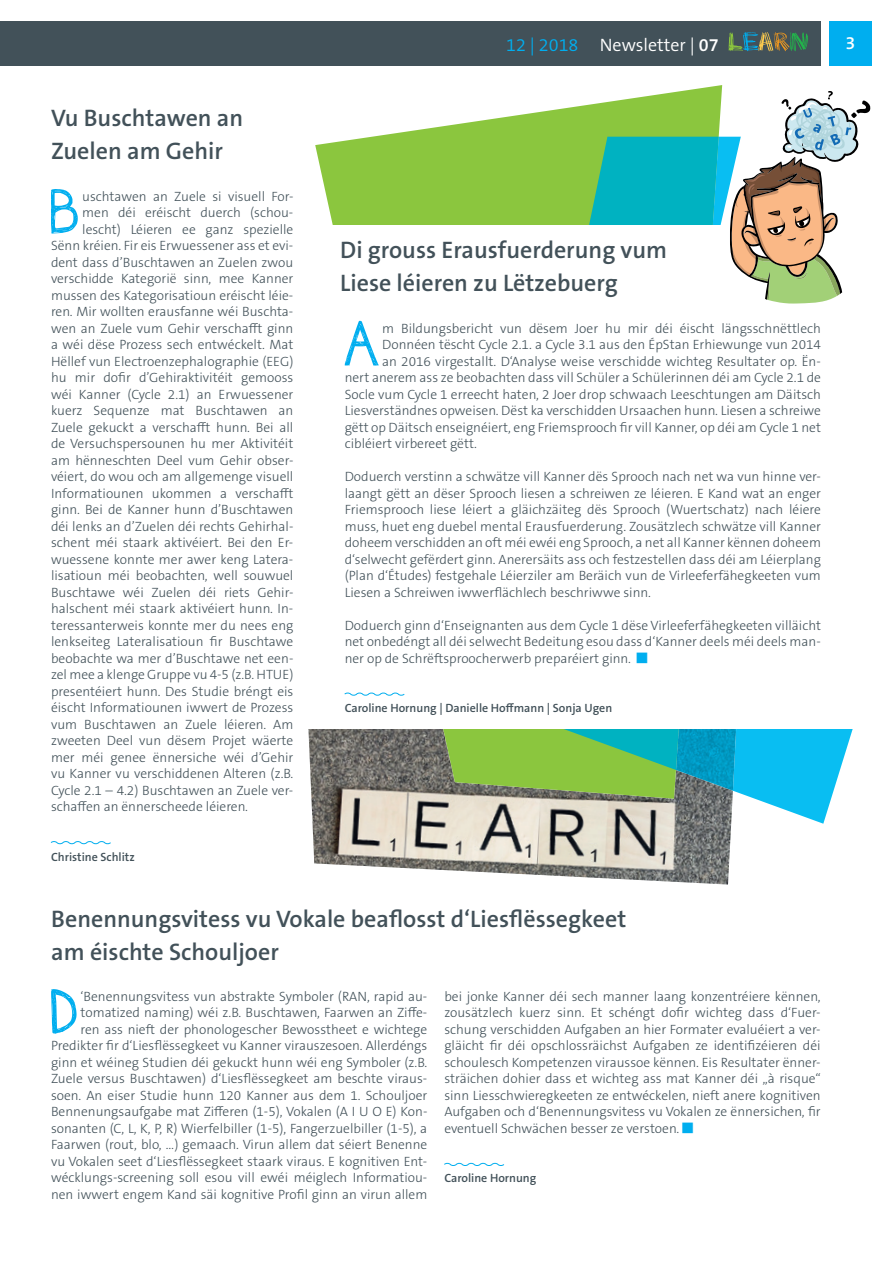
<style>
.page{position:relative;width:893px;height:1263px;background:#fff}
.page>*{position:absolute;margin:0;border:0;box-sizing:border-box;transform-origin:0 0}
.t1{font:51px "Janda Safeand Sound";color:#00aeef}
.t2{font:600 24px/33px "The Sans B W6";color:#425159}
.t3{font:300 18px "The Sans B W4";color:#fff}
.t4{font:600 18px "The Sans B W6";color:#fff}
.t5{font:300 13.5px/16.5px "The Sans B W3";color:#425159;text-align:justify}
.t6{font:600 12px "The Sans B W6";color:#425159}
.s1{color:#00aeef}
.s2{font-family:"The Sans B W6";font-weight:600}
</style>
<div class="page">
<div style="left:0;top:21px;width:821px;height:45px;background:#425159"></div>
<svg style="left:728px;top:32px;width:80px;height:19px"></svg>
<div style="left:829px;top:21px;width:43px;height:45px;background:#00aeef"></div>
<img style="left:308px;top:729px;width:424px;height:155px">
<svg style="left:315px;top:88px;width:387px;height:711px;fill:#8bc63e"></svg>
<svg style="left:680px;top:729px;width:173px;height:95px;fill:#09bef2"></svg>
<img style="left:676px;top:729px;width:62px;height:62px">
<svg style="left:490px;top:137px;width:229px;height:633px;background:#49bb7b"></svg>
<svg style="left:444px;top:1162px;width:61px;height:4px"></svg>
<div style="left:307px;top:225px;width:586px;height:504px;background:#fff"></div>
<svg style="left:344px;top:692px;width:61px;height:4px"></svg>
<svg style="left:50px;top:841px;width:61px;height:4px"></svg>
<svg style="left:702px;top:85px;width:169px;height:219px"></svg>
<h2 class="t2" style="left:51px;top:102px;width:194px">Vu Buschtawen an<br>Zuelen am Gehir</h2>
<h1 class="t1" style="left:49px;top:176px;width:33px">B</h1>
<p class="t5" style="left:82px;top:188px;width:213px">uschtawen an Zuele si visuell For-</p>
<p class="t5" style="left:82px;top:204px;width:213px">men déi eréischt duerch (schou-</p>
<p class="t5" style="left:82px;top:221px;width:213px">lescht) Léieren ee ganz spezielle</p>
<p class="t5" style="left:51px;top:237px;width:244px">Sënn kréien. Fir eis Erwuessener ass et evi-</p>
<p class="t5" style="left:51px;top:254px;width:244px">dent dass d’Buschtawen an Zuelen zwou</p>
<p class="t5" style="left:51px;top:270px;width:244px">verschidde Kategorië sinn, mee Kanner</p>
<p class="t5" style="left:51px;top:287px;width:244px">mussen des Kategorisatioun eréischt léie-</p>
<p class="t5" style="left:51px;top:303px;width:244px">ren. Mir wollten erausfanne wéi Buschta-</p>
<p class="t5" style="left:51px;top:320px;width:244px">wen an Zuele vum Gehir verschafft ginn</p>
<p class="t5" style="left:51px;top:336px;width:244px">a wéi dëse Prozess sech entwéckelt. Mat</p>
<p class="t5" style="left:51px;top:353px;width:244px">Hëllef vun Electroenzephalographie (EEG)</p>
<p class="t5" style="left:51px;top:369px;width:244px">hu mir dofir d’Gehiraktivitéit gemooss</p>
<p class="t5" style="left:51px;top:386px;width:244px">wéi Kanner (Cycle 2.1) an Erwuessener</p>
<p class="t5" style="left:51px;top:402px;width:244px">kuerz Sequenze mat Buschtawen an</p>
<p class="t5" style="left:51px;top:419px;width:244px">Zuele gekuckt a verschafft hunn. Bei all</p>
<p class="t5" style="left:51px;top:435px;width:244px">de Versuchspersounen hu mer Aktivitéit</p>
<p class="t5" style="left:51px;top:452px;width:244px">am hënneschten Deel vum Gehir obser-</p>
<p class="t5" style="left:51px;top:468px;width:244px">véiert, do wou och am allgemenge visuell</p>
<p class="t5" style="left:51px;top:485px;width:244px">Informatiounen ukommen a verschafft</p>
<p class="t5" style="left:51px;top:501px;width:244px">ginn. Bei de Kanner hunn d’Buschtawen</p>
<p class="t5" style="left:51px;top:518px;width:244px">déi lenks an d’Zuelen déi rechts Gehirhal-</p>
<p class="t5" style="left:51px;top:534px;width:244px">schent méi staark aktivéiert. Bei den Er-</p>
<p class="t5" style="left:51px;top:551px;width:244px">wuessene konnte mer awer keng Latera-</p>
<p class="t5" style="left:51px;top:567px;width:244px">lisatioun méi beobachten, well souwuel</p>
<p class="t5" style="left:51px;top:584px;width:244px">Buschtawe wéi Zuelen déi riets Gehir-</p>
<p class="t5" style="left:51px;top:600px;width:244px">halschent méi staark aktivéiert hunn. In-</p>
<p class="t5" style="left:51px;top:617px;width:244px">teressanterweis konnte mer du nees eng</p>
<p class="t5" style="left:51px;top:633px;width:244px">lenkseiteg Lateralisatioun fir Buschtawe</p>
<p class="t5" style="left:51px;top:650px;width:244px">beobachte wa mer d’Buschtawe net een-</p>
<p class="t5" style="left:51px;top:666px;width:244px">zel mee a klenge Gruppe vu 4-5 (z.B. HTUE)</p>
<p class="t5" style="left:51px;top:683px;width:244px">presentéiert hunn. Des Studie bréngt eis</p>
<p class="t5" style="left:51px;top:699px;width:244px">éischt Informatiounen iwwert de Prozess</p>
<p class="t5" style="left:51px;top:716px;width:244px">vum Buschtawen an Zuele léieren. Am</p>
<p class="t5" style="left:51px;top:732px;width:244px">zweeten Deel vun dësem Projet wäerte</p>
<p class="t5" style="left:51px;top:749px;width:244px">mer méi genee ënnersiche wéi d’Gehir</p>
<p class="t5" style="left:51px;top:765px;width:244px">vu Kanner vu verschiddenen Alteren (z.B.</p>
<p class="t5" style="left:51px;top:782px;width:244px">Cycle 2.1 – 4.2) Buschtawen an Zuele ver-</p>
<p class="t5" style="left:51px;top:798px;width:199px">schaffen an ënnerscheede léieren.</p>
<p class="t6" style="left:51px;top:849px;width:85px">Christine Schlitz</p>
<h3 class="t3" style="left:506px;top:33px;width:214px"><span class="s1">12 | 2018</span> Newsletter | <span class="s2">07</span></h3>
<h3 class="t4" style="left:845px;top:31px;width:11px">3</h3>
<h2 class="t2" style="left:340px;top:234px;width:328px">Di grouss Erausfuerderung vum<br>Liese léieren zu Lëtzebuerg</h2>
<h1 class="t1" style="left:343px;top:308px;width:38px">A</h1>
<p class="t5" style="left:382px;top:320px;width:440px">m Bildungsbericht vun dësem Joer hu mir déi éischt längsschnëttlech</p>
<p class="t5" style="left:382px;top:336px;width:440px">Donnéen tëscht Cycle 2.1. a Cycle 3.1 aus den ÉpStan Erhiewunge vun 2014</p>
<p class="t5" style="left:382px;top:353px;width:440px">an 2016 virgestallt. D‘Analyse weise verschidde wichteg Resultater op. Ën-</p>
<p class="t5" style="left:345px;top:369px;width:478px">nert anerem ass ze beobachten dass vill Schüler a Schülerinnen déi am Cycle 2.1 de</p>
<p class="t5" style="left:345px;top:386px;width:478px">Socle vum Cycle 1 erreecht haten, 2 Joer drop schwaach Leeschtungen am Däitsch</p>
<p class="t5" style="left:345px;top:402px;width:478px">Liesverständnes opweisen. Dëst ka verschidden Ursaachen hunn. Liesen a schreiwe</p>
<p class="t5" style="left:345px;top:419px;width:478px">gëtt op Däitsch enseignéiert, eng Friemsprooch fir vill Kanner, op déi am Cycle 1 net</p>
<p class="t5" style="left:345px;top:435px;width:134px">cibléiert virbereet gëtt.</p>
<p class="t5" style="left:345px;top:468px;width:478px">Doduerch verstinn a schwätze vill Kanner dës Sprooch nach net wa vun hinne ver&shy;laangt gëtt an dëser Sprooch liesen a schreiwen ze léieren. E Kand wat an enger Friemsprooch liese léiert a gläichzäiteg dës Sprooch (Wuertschatz) nach léiere muss, huet eng duebel mental Erausfuerderung. Zousätzlech schwätze vill Kanner doheem verschidden an oft méi ewéi eng Sprooch, a net all Kanner kënnen doheem d‘selwecht gefërdert ginn. Anerersäits ass och festzestellen dass déi am Léierplang (Plan d‘Études) festgehale Léierziler am Beräich vun de Virleeferfähegkeeten vum Liesen a Schreiwen iwwerflächlech beschriwwe sinn.</p>
<p class="t5" style="left:345px;top:617px;width:478px">Doduerch ginn d‘Enseignanten aus dem Cycle 1 dëse Virleeferfähegkeeten villäicht net onbedéngt all déi selwecht Bedeitung esou dass d‘Kanner deels méi deels man&shy;ner op de Schrëftsproocherwerb preparéiert ginn.</p>
<p class="t6" style="left:345px;top:700px;width:269px">Caroline Hornung | Danielle Hoffmann | Sonja Ugen</p>
<h2 class="t2" style="left:51px;top:902px;width:576px">Benennungsvitess vu Vokale beaflosst d‘Liesflëssegkeet am éischte Schouljoer</h2>
<h1 class="t1" style="left:49px;top:976px;width:30px">D</h1>
<p class="t5" style="left:51px;top:988px;width:378px;text-align:right">‘Benennungsvitess vun abstrakte Symboler (RAN, rapid au&shy;tomatized naming) wéi z.B. Buschtawen, Faarwen an Ziffe-<br>ren ass nieft der phonologescher Bewosstheet e wichtege Predikter fir d‘Liesflëssegkeet vu Kanner virauszesoen. Allerdéngs ginn et wéineg Studien déi gekuckt hunn wéi eng Symboler (z.B.<br>Zuele versus Buschtawen) d‘Liesflëssegkeet am beschte viraus&shy;soen. An eiser Studie hunn 120 Kanner aus dem 1. Schouljoer Bennenungsaufgabe mat Zifferen (1-5), Vokalen (A I U O E) Kon&shy;sonanten (C, L, K, P, R) Wierfelbiller (1-5), Fangerzuelbiller (1-5), a Faarwen (rout, blo, ...) gemaach. Virun allem dat séiert Benenne vu Vokalen seet d‘Liesflëssegkeet staark viraus. E kognitiven Ent&shy;wécklungs-screening soll esou vill ewéi méiglech Informatiou&shy;nen iwwert engem Kand säi kognitive Profil ginn an virun allem</p>
<p class="t5" style="left:444px;top:988px;width:378px">bei jonke Kanner déi sech manner laang konzentréiere kënnen, zousätzlech kuerz sinn. Et schéngt dofir wichteg dass d‘Fuer&shy;schung verschidden Aufgaben an hier Formater evaluéiert a ver&shy;gläicht fir déi opschlossräichst Aufgaben ze identifizéieren déi schoulesch Kompetenzen viraussoe kënnen. Eis Resultater ënner&shy;sträichen dohier dass et wichteg ass mat Kanner déi „à risque“ sinn Liesschwieregkeeten ze entwéckelen, nieft anere kognitiven Aufgaben och d‘Benennungsvitess vu Vokalen ze ënnersichen, fir eventuell Schwächen besser ze verstoen.</p>
<p class="t6" style="left:444px;top:1171px;width:93px">Caroline Hornung</p>
</div>
